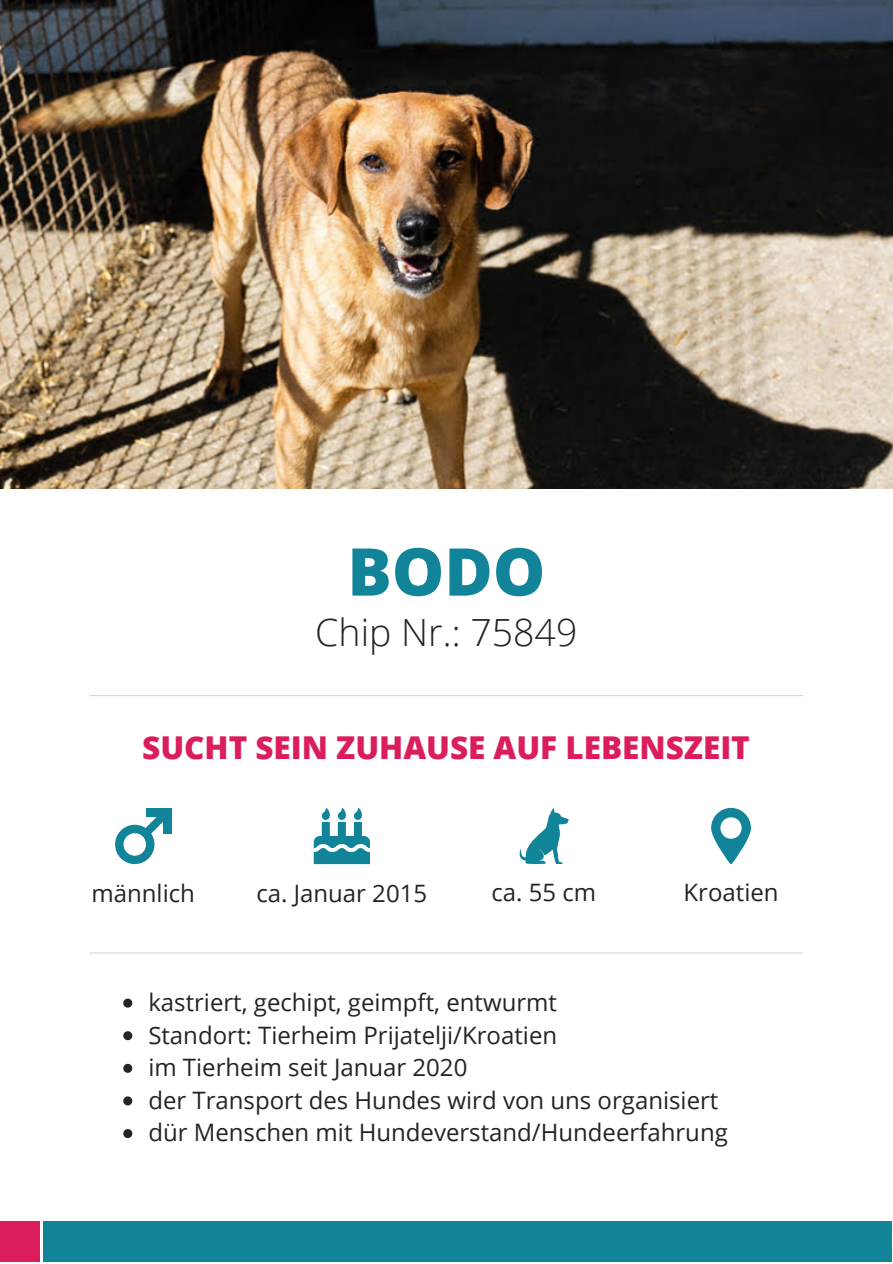
<style>
.page{position:relative;width:893px;height:1264px;background:#fff}
.page>*{position:absolute;margin:0;border:0;box-sizing:border-box;transform-origin:0 0}
.t1{font:800 66px "Open Sans";color:#128499}
.t2{font:300 37.5px "Open Sans";color:#262422}
.t3{font:800 31.5px "Open Sans";color:#db1d5d}
.t4{font:24px/32.5px "Open Sans";color:#262422}
</style>
<div class="page">
<hr style="left:90px;top:695px;width:712px;height:1px;background:#d5d9dc">
<svg style="left:314px;top:808px;width:56px;height:56px"></svg>
<svg style="left:519px;top:808px;width:50px;height:56px"></svg>
<svg style="left:711px;top:807px;width:39px;height:57px"></svg>
<hr style="left:90px;top:952px;width:712px;height:1px;background:#d5d9dc">
<img style="left:0;top:0;width:892px;height:489px">
<div style="left:43px;top:1221px;width:849px;height:41px;background:#128499"></div>
<svg style="left:123px;top:998px;width:9px;height:9px"></svg>
<svg style="left:123px;top:1031px;width:9px;height:9px"></svg>
<svg style="left:123px;top:1063px;width:9px;height:9px"></svg>
<svg style="left:123px;top:1096px;width:9px;height:9px"></svg>
<svg style="left:123px;top:1129px;width:9px;height:8px"></svg>
<div style="left:0;top:1221px;width:39px;height:41px;background:#db1d5d"></div>
<svg style="left:115px;top:816px;width:56px;height:48px"></svg>
<div style="left:163px;top:807px;width:8px;height:26px;background:#128499"></div>
<div style="left:146px;top:807px;width:25px;height:9px;background:#128499"></div>
<h1 class="t1" style="left:347px;top:525px;width:199px">BODO</h1>
<h2 class="t2" style="left:315px;top:606px;width:263px">Chip Nr.: 75849</h2>
<h3 class="t3" style="left:142px;top:725px;width:609px">SUCHT SEIN ZUHAUSE AUF LEBENSZEIT</h3>
<p class="t4" style="left:91px;top:875px;width:105px">männlich</p>
<p class="t4" style="left:256px;top:875px;width:172px">ca. Januar 2015</p>
<p class="t4" style="left:491px;top:875px;width:106px">ca. 55 cm</p>
<p class="t4" style="left:683px;top:875px;width:96px">Kroatien</p>
<p class="t4" style="left:148px;top:985px;width:581px">kastriert, gechipt, geimpft, entwurmt<br>Standort: Tierheim Prijatelji/Kroatien<br>im Tierheim seit Januar 2020<br>der Transport des Hundes wird von uns organisiert dür Menschen mit Hundeverstand/Hundeerfahrung</p>
</div>
